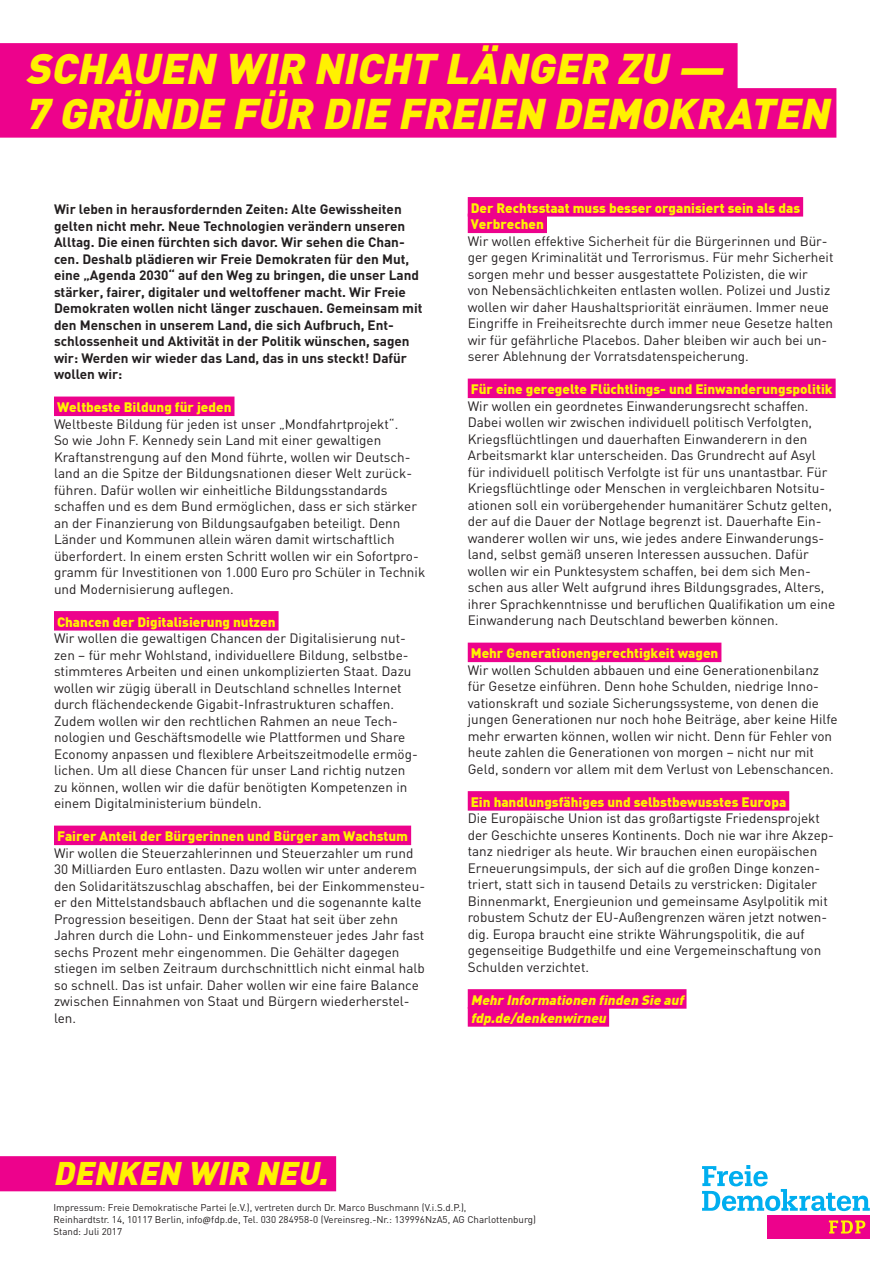
<style>
.page{position:relative;width:893px;height:1263px;background:#fff}
.page>*{position:absolute;margin:0;border:0;box-sizing:border-box;transform-origin:0 0}
.t1{font:italic 900 42px/45px "DIN";color:#fff101}
.t2{font:italic 900 32.1px "DIN";color:#fff101}
.t3{font:13.5px/16.5px "DIN";color:#231f20}
.t4{font:700 13.5px/16.5px "DIN";color:#231f20}
.t5{font:900 13.5px/16.5px "DIN";color:#fff101}
.t6{font:italic 900 13.5px/18px "DIN";color:#fff101}
.t7{font:9.75px/11.7px "DIN";color:#231f20}
.s1{font-family:"Calibri"}
</style>
<div class="page">
<div style="left:54px;top:397px;width:180px;height:19px;background:#ed028c"></div>
<div style="left:54px;top:611px;width:225px;height:20px;background:#ed028c"></div>
<div style="left:54px;top:826px;width:357px;height:19px;background:#ed028c"></div>
<div style="left:468px;top:197px;width:335px;height:20px;background:#ed028c"></div>
<div style="left:468px;top:214px;width:79px;height:19px;background:#ed028c"></div>
<div style="left:468px;top:379px;width:368px;height:19px;background:#ed028c"></div>
<div style="left:468px;top:643px;width:253px;height:19px;background:#ed028c"></div>
<div style="left:468px;top:791px;width:321px;height:20px;background:#ed028c"></div>
<div style="left:468px;top:989px;width:218px;height:20px;background:#ed028c"></div>
<div style="left:468px;top:1007px;width:141px;height:20px;background:#ed028c"></div>
<div style="left:0;top:43px;width:738px;height:50px;background:#ed028c"></div>
<div style="left:0;top:88px;width:836px;height:50px;background:#ed028c"></div>
<div style="left:0;top:1156px;width:336px;height:35px;background:#ed028c"></div>
<svg style="left:702px;top:1165px;width:168px;height:46px"></svg>
<div style="left:768px;top:1215px;width:102px;height:24px;background:#ed028c"></div>
<svg style="left:829px;top:1220px;width:36px;height:13px"></svg>
<h1 class="t1" style="left:25px;top:44px;width:815px">SCHAUEN WIR NICHT LÄNGER ZU —<br>7 GRÜNDE FÜR DIE FREIEN DEMOKRATEN</h1>
<p class="t4" style="left:54px;top:201px;width:370px">Wir leben in herausfordernden Zeiten: Alte Gewissheiten gelten nicht mehr. Neue Technologien verändern unseren Alltag. Die einen fürchten sich davor. Wir sehen die Chan&shy;cen. Deshalb plädieren wir Freie Demokraten für den Mut, eine „Agenda 2030“ auf den Weg zu bringen, die unser Land stärker, fairer, digitaler und weltoffener macht. Wir Freie Demokraten wollen nicht länger zuschauen. Gemeinsam mit den Menschen in unserem Land, die sich Aufbruch, Ent&shy;schlossenheit und Aktivität in der Politik wünschen, sagen wir: Werden wir wieder das Land, das in uns steckt! Dafür wollen wir:</p>
<p class="t5" style="left:57px;top:398px;width:176px">Weltbeste Bildung für jeden</p>
<p class="t3" style="left:54px;top:415px;width:373px">Weltbeste Bildung für jeden ist unser „Mondfahrtprojekt“.<br>So wie John F. Kennedy sein Land mit einer gewaltigen Kraftanstrengung auf den Mond führte, wollen wir Deutsch&shy;land an die Spitze der Bildungsnationen dieser Welt zurück&shy;führen. Dafür wollen wir einheitliche Bildungsstandards schaffen und es dem Bund ermöglichen, dass er sich stärker an der Finanzierung von Bildungsaufgaben beteiligt. Denn Länder und Kommunen allein wären damit wirtschaftlich überfordert. In einem ersten Schritt wollen wir ein Sofortpro&shy;gramm für Investitionen von 1.000 Euro pro Schüler in Technik und Modernisierung auflegen.</p>
<p class="t5" style="left:57px;top:613px;width:220px">Chancen der Digitalisierung nutzen</p>
<p class="t3" style="left:54px;top:630px;width:365px">Wir wollen die gewaltigen Chancen der Digitalisierung nut&shy;zen – für mehr Wohlstand, individuellere Bildung, selbstbe&shy;stimmteres Arbeiten und einen unkomplizierten Staat. Dazu wollen wir zügig überall in Deutschland schnelles Internet durch flächendeckende Gigabit-Infrastrukturen schaffen.<br>Zudem wollen wir den rechtlichen Rahmen an neue Tech&shy;nologien und Geschäftsmodelle wie Plattformen und Share Economy anpassen und flexiblere Arbeitszeitmodelle ermög&shy;lichen. Um all diese Chancen für unser Land richtig nutzen zu können, wollen wir die dafür benötigten Kompetenzen in einem Digitalministerium bündeln.</p>
<p class="t5" style="left:57px;top:827px;width:353px">Fairer Anteil der Bürgerinnen und Bürger am Wachstum</p>
<p class="t3" style="left:54px;top:844px;width:373px">Wir wollen die Steuerzahlerinnen und Steuerzahler um rund 30 Milliarden Euro entlasten. Dazu wollen wir unter anderem den Solidaritätszuschlag abschaffen, bei der Einkommensteu&shy;er den Mittelstandsbauch abflachen und die sogenannte kalte Progression beseitigen. Denn der Staat hat seit über zehn Jahren durch die Lohn- und Einkommensteuer jedes Jahr fast sechs Prozent mehr eingenommen. Die Gehälter dagegen stiegen im selben Zeitraum durchschnittlich nicht einmal halb so schnell. Das ist unfair. Daher wollen wir eine faire Balance zwischen Einnahmen von Staat und Bürgern wiederherstel&shy;len.</p>
<p class="t5" style="left:471px;top:199px;width:331px">Der Rechtsstaat muss besser organisiert sein als das<br>Verbrechen</p>
<p class="t3" style="left:468px;top:232px;width:367px">Wir wollen effektive Sicherheit für die Bürgerinnen und Bür&shy;ger gegen Kriminalität und Terrorismus. Für mehr Sicherheit sorgen mehr und besser ausgestattete Polizisten, die wir<br>von Nebensächlichkeiten entlasten wollen. Polizei und Justiz wollen wir daher Haushaltspriorität einräumen. Immer neue Eingriffe in Freiheitsrechte durch immer neue Gesetze halten wir für gefährliche Placebos. Daher bleiben wir auch bei un&shy;serer Ablehnung der Vorratsdatenspeicherung.</p>
<p class="t5" style="left:471px;top:380px;width:363px">Für eine geregelte Flüchtlings- und Einwanderungspolitik</p>
<p class="t3" style="left:468px;top:397px;width:369px">Wir wollen ein geordnetes Einwanderungsrecht schaffen.<br>Dabei wollen wir zwischen individuell politisch Verfolgten, Kriegsflüchtlingen und dauerhaften Einwanderern in den Arbeitsmarkt klar unterscheiden. Das Grundrecht auf Asyl für individuell politisch Verfolgte ist für uns unantastbar. Für Kriegsflüchtlinge oder Menschen in vergleichbaren Notsitu&shy;ationen soll ein vorübergehender humanitärer Schutz gelten, der auf die Dauer der Notlage begrenzt ist. Dauerhafte Ein&shy;wanderer wollen wir uns, wie jedes andere Einwanderungs&shy;land, selbst gemäß unseren Interessen aussuchen. Dafür wollen wir ein Punktesystem schaffen, bei dem sich Men&shy;schen aus aller Welt aufgrund ihres Bildungsgrades, Alters, ihrer Sprachkenntnisse und beruflichen Qualifikation um eine Einwanderung nach Deutschland bewerben können.</p>
<p class="t5" style="left:471px;top:644px;width:249px">Mehr Generationengerechtigkeit wagen</p>
<p class="t3" style="left:468px;top:661px;width:371px">Wir wollen Schulden abbauen und eine Generationenbilanz für Gesetze einführen. Denn hohe Schulden, niedrige Inno&shy;vationskraft und soziale Sicherungssysteme, von denen die jungen Generationen nur noch hohe Beiträge, aber keine Hilfe mehr erwarten können, wollen wir nicht. Denn für Fehler von heute zahlen die Generationen von morgen – nicht nur mit Geld, sondern vor allem mit dem Verlust von Lebenschancen.</p>
<p class="t5" style="left:471px;top:793px;width:317px">Ein handlungsfähiges und selbstbewusstes Europa</p>
<p class="t3" style="left:468px;top:810px;width:368px">Die Europäische Union ist das großartigste Friedensprojekt der Geschichte unseres Kontinents. Doch nie war ihre Akzep&shy;tanz niedriger als heute. Wir brauchen einen europäischen Erneuerungsimpuls, der sich auf die großen Dinge konzen&shy;triert, statt sich in tausend Details zu verstricken: Digitaler Binnenmarkt, Energieunion und gemeinsame Asylpolitik mit robustem Schutz der EU-Außengrenzen wären jetzt notwen&shy;dig. Europa braucht eine strikte Währungspolitik, die auf gegenseitige Budgethilfe und eine Vergemeinschaftung von Schulden verzichtet.</p>
<p class="t6" style="left:471px;top:990px;width:217px">Mehr Informationen finden Sie auf fdp.de/denkenwirneu</p>
<h2 class="t2" style="left:53px;top:1152px;width:284px">DENKEN WIR NEU.</h2>
<p class="t7" style="left:54px;top:1202px;width:484px">Impressum: Freie Demokratische Partei (e.V.), vertreten durch Dr. Marco Buschmann (V.i.S.d.P.),<br>Reinhardtstr. 14, 10117 Berlin, info<span class="s1">@</span>fdp.de, Tel. 030 284958-0 (Vereinsreg.-Nr.: 139996NzA5, AG Charlottenburg)<br>Stand: Juli 2017</p>
</div>
